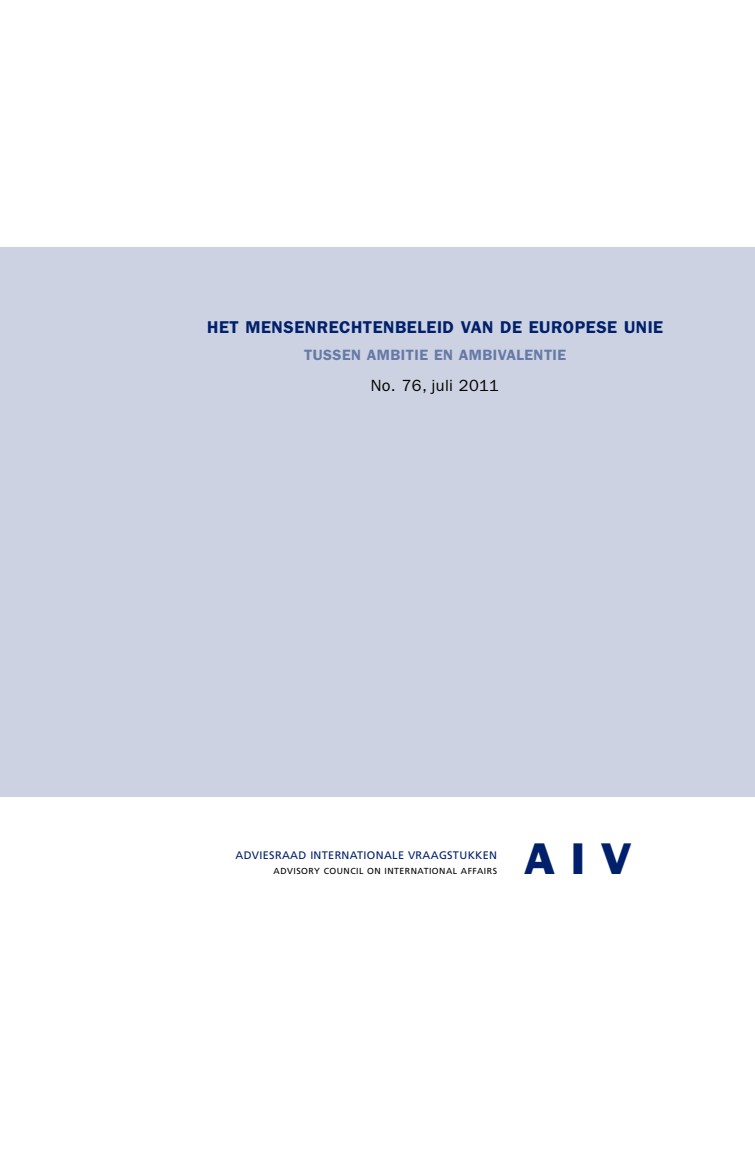
<style>
.page{position:relative;width:755px;height:1170px;background:#fff}
.page>*{position:absolute;margin:0;border:0;box-sizing:border-box;transform-origin:0 0}
.t1{font:40.5px "Franklin Gothic LT";color:#00206b}
.t2{font:600 17.12px "Franklin Gothic LT";letter-spacing:.03em;color:#00206b}
.t3{font:16.25px "Franklin Gothic LT";letter-spacing:.02em;color:#000}
.t4{font:600 15px "Franklin Gothic LT";letter-spacing:.03em;color:#6679a7}
.t5{font:10.88px "Frutiger";letter-spacing:.035em;color:#00206b}
.t6{font:8.75px "Frutiger";letter-spacing:.055em;color:#000}
</style>
<div class="page">
<div style="left:0;top:247px;width:754px;height:549px;background:#ccd2e1"></div>
<p class="t2" style="left:207px;top:317px;width:457px">HET MENSENRECHTENBELEID VAN DE EUROPESE UNIE</p>
<p class="t4" style="left:304px;top:346px;width:263px">TUSSEN AMBITIE EN AMBIVALENTIE</p>
<p class="t3" style="left:371px;top:376px;width:129px">No. 76, juli 2011</p>
<p class="t5" style="left:235px;top:849px;width:263px">ADVIESRAAD INTERNATIONALE VRAAGSTUKKEN</p>
<p class="t6" style="left:273px;top:866px;width:225px">A D V IS O RY COUNCIL ON INTERNATIONAL AFFA IR S</p>
<h1 class="t1" style="left:524px;top:833px;width:109px">A I V</h1>
</div>
